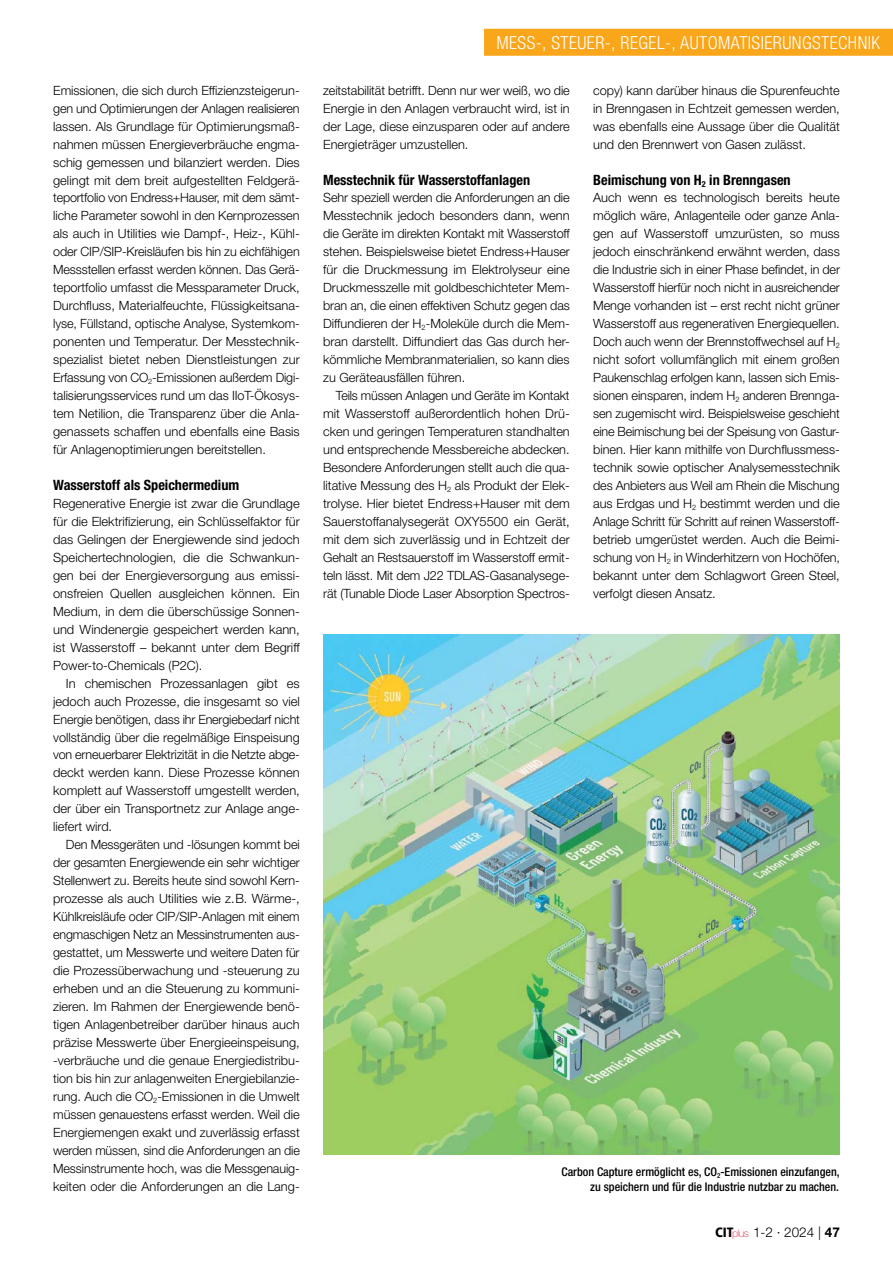
<style>
.page{position:relative;width:893px;height:1263px;background:#fff}
.page>*{position:absolute;margin:0;border:0;box-sizing:border-box;transform-origin:0 0}
.t1{font:300 condensed 18px "Helvetica Neue LT Std";letter-spacing:.025em;color:#fff}
.t2{font:700 condensed 14.25px "Helvetica Neue LT Std";color:#000}
.t3{font:300 13.5px "Helvetica Neue LT Std";color:#000}
.t4{font:300 12.75px/18px "Helvetica Neue LT Std";letter-spacing:-.005em;color:#000;text-align:justify}
.t5{font:500 condensed 12px/15px "Helvetica Neue LT Std";color:#000;text-align:right}
.s1{font-family:"Frutiger LT Std";font-weight:900;font-stretch:condensed}
.s2{font-weight:100;font-size:10.65px;color:#d1223e}
.s3{font-weight:700}
</style>
<div class="page">
<img style="left:323px;top:634px;width:517px;height:521px">
<div style="left:484px;top:29px;width:409px;height:27px;background:#faa61a"></div>
<p class="t4" style="left:53px;top:81px;width:248px">Emissionen, die sich durch Effizienzsteigerun&shy;gen und Optimierungen der Anlagen realisieren lassen. Als Grundlage für Optimierungsmaß&shy;nahmen müssen Energieverbräuche engma&shy;schig gemessen und bilanziert werden. Dies gelingt mit dem breit aufgestellten Feldgerä&shy;teportfolio von Endress+Hauser, mit dem sämt&shy;liche Parameter sowohl in den Kernprozessen als auch in Utilities wie Dampf-, Heiz-, Kühl&shy;oder CIP/SIP-Kreisläufen bis hin zu eichfähigen Messstellen erfasst werden können. Das Gerä&shy;teportfolio umfasst die Messparameter Druck, Durchfluss, Materialfeuchte, Flüssigkeitsana&shy;lyse, Füllstand, optische Analyse, Systemkom&shy;ponenten und Temperatur. Der Messtechnik&shy;spezialist bietet neben Dienstleistungen zur Erfassung von CO<sub>2</sub>-Emissionen außerdem Digi&shy;talisierungsservices rund um das IIoT-Ökosys&shy;tem Netilion, die Transparenz über die Anla&shy;genassets schaffen und ebenfalls eine Basis für Anlagenoptimierungen bereitstellen.</p>
<p class="t2" style="left:53px;top:476px;width:188px">Wasserstoff als Speichermedium</p>
<p class="t4" style="left:53px;top:494px;width:248px">Regenerative Energie ist zwar die Grundlage für die Elektrifizierung, ein Schlüsselfaktor für das Gelingen der Energiewende sind jedoch Speichertechnologien, die die Schwankun&shy;gen bei der Energieversorgung aus emissi&shy;onsfreien Quellen ausgleichen können. Ein Medium, in dem die überschüssige Sonnen&shy;und Windenergie gespeichert werden kann, ist Wasserstoff – bekannt unter dem Begriff Power-to-Chemicals (P2C).</p>
<p class="t4" style="left:53px;top:674px;width:248px;text-indent:13px">In chemischen Prozessanlagen gibt es jedoch auch Prozesse, die insgesamt so viel Energie benötigen, dass ihr Energiebedarf nicht vollständig über die regelmäßige Einspeisung von erneuerbarer Elektrizität in die Netzte abge&shy;deckt werden kann. Diese Prozesse können komplett auf Wasserstoff umgestellt werden, der über ein Transportnetz zur Anlage ange&shy;liefert wird.</p>
<p class="t4" style="left:53px;top:835px;width:248px;text-align:left;text-indent:13px">Den Messgeräten und -lösungen kommt bei der gesamten Energiewende ein sehr wichtiger Stellenwert zu. Bereits heute sind sowohl Kern&shy;prozesse als auch Utilities wie z.B. Wärme-, Kühlkreisläufe oder CIP/SIP-Anlagen mit einem engmaschigen Netz an Messinstrumenten aus&shy;gestattet, um Messwerte und weitere Daten für die Prozessüberwachung und -steuerung zu erheben und an die Steuerung zu kommuni&shy;zieren. Im Rahmen der Energiewende benö&shy;tigen Anlagenbetreiber darüber hinaus auch präzise Messwerte über Energieeinspeisung, -verbräuche und die genaue Energiedistribu&shy;tion bis hin zur anlagenweiten Energiebilanzie&shy;rung. Auch die CO<sub>2</sub>-Emissionen in die Umwelt müssen genauestens erfasst werden. Weil die Energiemengen exakt und zuverlässig erfasst werden müssen, sind die Anforderungen an die Messinstrumente hoch, was die Messgenauig&shy;keiten oder die Anforderungen an die Lang-</p>
<h1 class="t1" style="left:496px;top:32px;width:385px">MESS-, STEUER-, REGEL-, AUTOMATISIERUNGSTECHNIK</h1>
<p class="t4" style="left:323px;top:81px;width:248px">zeitstabilität betrifft. Denn nur wer weiß, wo die Energie in den Anlagen verbraucht wird, ist in der Lage, diese einzusparen oder auf andere Energieträger umzustellen.</p>
<p class="t2" style="left:323px;top:171px;width:208px">Messtechnik für Wasserstoffanlagen</p>
<p class="t4" style="left:323px;top:189px;width:248px">Sehr speziell werden die Anforderungen an die Messtechnik jedoch besonders dann, wenn die Geräte im direkten Kontakt mit Wasserstoff stehen. Beispielsweise bietet Endress+Hauser für die Druckmessung im Elektrolyseur eine Druckmesszelle mit goldbeschichteter Mem&shy;bran an, die einen effektiven Schutz gegen das Diffundieren der H<sub>2</sub>-Moleküle durch die Mem&shy;bran darstellt. Diffundiert das Gas durch her&shy;kömmliche Membranmaterialien, so kann dies zu Geräteausfällen führen.</p>
<p class="t4" style="left:323px;top:386px;width:248px;text-indent:13px">Teils müssen Anlagen und Geräte im Kontakt mit Wasserstoff außerordentlich hohen Drü&shy;cken und geringen Temperaturen standhalten und entsprechende Messbereiche abdecken.<br>Besondere Anforderungen stellt auch die qua&shy;litative Messung des H<sub>2</sub> als Produkt der Elek&shy;trolyse. Hier bietet Endress+Hauser mit dem Sauerstoffanalysegerät OXY5500 ein Gerät, mit dem sich zuverlässig und in Echtzeit der Gehalt an Restsauerstoff im Wasserstoff ermit&shy;teln lässt. Mit dem J22 TDLAS-Gasanalysege&shy;rät (Tunable Diode Laser Absorption Spectros-</p>
<p class="t4" style="left:593px;top:81px;width:248px">copy) kann darüber hinaus die Spurenfeuchte in Brenngasen in Echtzeit gemessen werden, was ebenfalls eine Aussage über die Qualität und den Brennwert von Gasen zulässt.</p>
<p class="t2" style="left:593px;top:171px;width:199px">Beimischung von H<sub>2</sub> in Brenngasen</p>
<p class="t4" style="left:593px;top:189px;width:248px;text-align:left">Auch wenn es technologisch bereits heute möglich wäre, Anlagenteile oder ganze Anla&shy;gen auf Wasserstoff umzurüsten, so muss jedoch einschränkend erwähnt werden, dass die Industrie sich in einer Phase befindet, in der Wasserstoff hierfür noch nicht in ausreichender Menge vorhanden ist – erst recht nicht grüner Wasserstoff aus regenerativen Energiequellen.<br>Doch auch wenn der Brennstoffwechsel auf H<sub>2 </sub>nicht sofort vollumfänglich mit einem großen Paukenschlag erfolgen kann, lassen sich Emis&shy;sionen einsparen, indem H<sub>2</sub> anderen Brennga&shy;sen zugemischt wird. Beispielsweise geschieht eine Beimischung bei der Speisung von Gastur&shy;binen. Hier kann mithilfe von Durchflussmess&shy;technik sowie optischer Analysemesstechnik des Anbieters aus Weil am Rhein die Mischung aus Erdgas und H<sub>2</sub> bestimmt werden und die Anlage Schritt für Schritt auf reinen Wasserstoff&shy;betrieb umgerüstet werden. Auch die Beimi&shy;schung von H<sub>2</sub> in Winderhitzern von Hochöfen, bekannt unter dem Schlagwort Green Steel, verfolgt diesen Ansatz.</p>
<p class="t5" style="left:561px;top:1164px;width:280px">Carbon Capture ermöglicht es, CO<sub>2</sub>-Emissionen einzufangen, zu speichern und für die Industrie nutzbar zu machen.</p>
<p class="t3" style="left:715px;top:1224px;width:126px"><span class="s1">CIT</span><span class="s2">plus</span> 1-2 · 2024 | <span class="s3">47</span></p>
</div>
